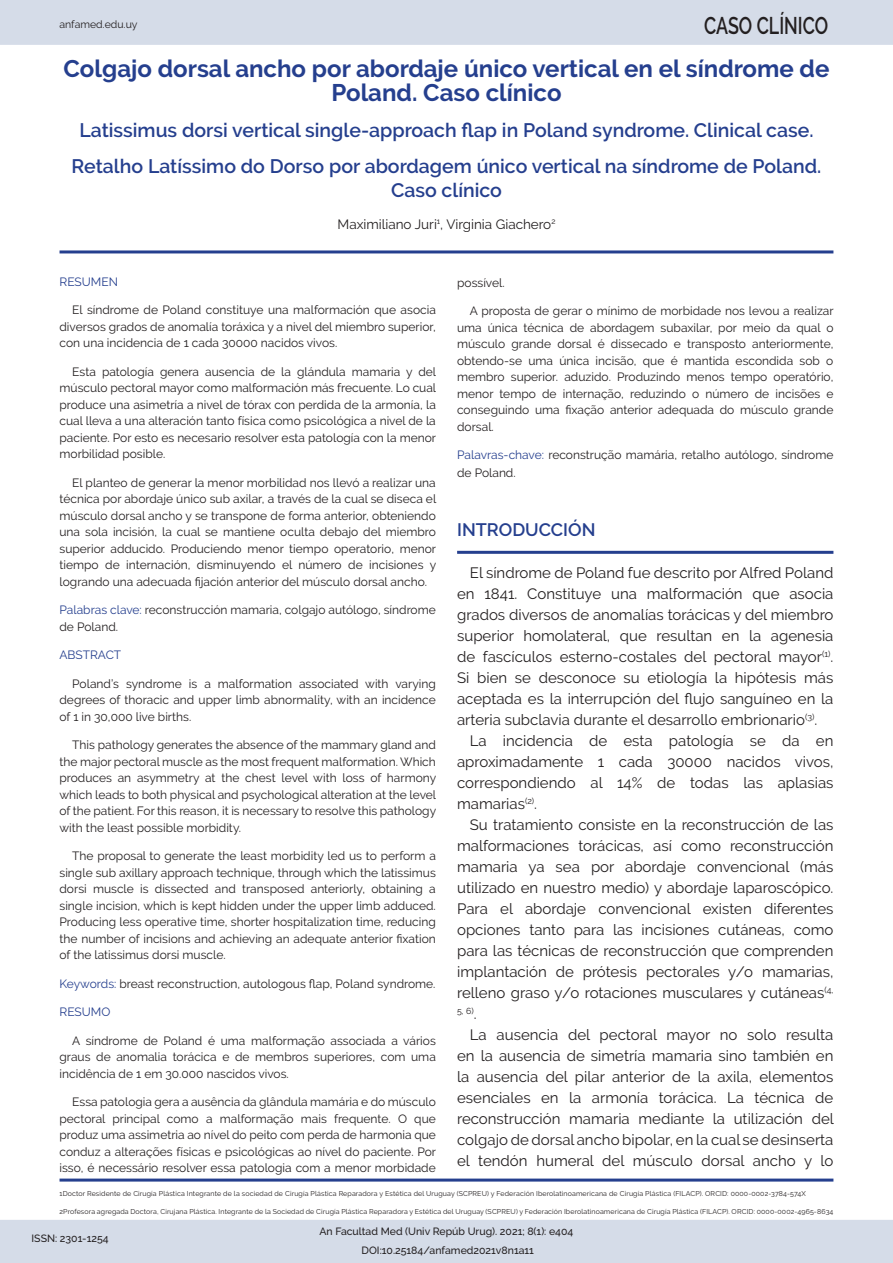
<style>
.page{position:relative;width:893px;height:1263px;background:#fff}
.page>*{position:absolute;margin:0;border:0;box-sizing:border-box;transform-origin:0 0}
.t1{font:600 24.15px "Raleway";color:#231f20;scale:.74 1}
.t2{font:700 24px/24px "Raleway";color:#253f8e;text-align:center}
.t3{font:600 19.5px/24px "Raleway";color:#253f8e;text-align:center}
.t4{font:600 18px "Raleway";color:#253f8e}
.t5{font:15px/21px "Raleway";color:#231f20;text-align:justify}
.t6{font:13.5px "Raleway";color:#231f20}
.HTML_Preformatted{font:12px/16.5px "Raleway";color:#231f20;text-align:justify}
.t7{font:12px "Raleway";color:#253f8e}
.t8{font:500 10.5px "Raleway";color:#231f20}
.t9{font:10.5px "Raleway";color:#231f20}
.t10{font:8.7px "Raleway";color:#231f20}
.t11{font:7.05px "Raleway";letter-spacing:.02em;color:#231f20}
.s1{color:#253f8e}
.s2{font-size:15px}
</style>
<div class="page">
<div style="left:0;top:1220px;width:893px;height:43px;background:#d5dce8"></div>
<div style="left:1px;top:1px;width:891px;height:43px;background:#d5dce8"></div>
<div style="left:0;top:0;width:893px;height:45px;border:2px solid #d5dce8"></div>
<hr style="left:60px;top:1178px;width:773px;height:3px;background:#253f8e">
<hr style="left:60px;top:250px;width:773px;height:3px;background:#253f8e">
<hr style="left:457px;top:551px;width:376px;height:3px;background:#253f8e">
<p class="t9" style="left:60px;top:18px;width:80px">anfamed.edu.uy</p>
<p class="t1" style="left:704px;top:11px;width:169px">CASO CLÍNICO</p>
<p class="t2" style="left:64px;top:56px;width:767px">Colgajo dorsal ancho por abordaje único vertical en el síndrome de<br>Poland. Caso clínico</p>
<p class="t3" style="left:79px;top:118px;width:736px">Latissimus dorsi vertical single-approach flap in Poland syndrome. Clinical case.</p>
<p class="t3" style="left:72px;top:154px;width:751px">Retalho Latíssimo do Dorso por abordagem único vertical na síndrome de Poland.<br>Caso clínico</p>
<p class="t6" style="left:338px;top:216px;width:219px">Maximiliano Juri<sup>1</sup>, Virginia Giachero<sup>2</sup></p>
<p class="t7" style="left:60px;top:274px;width:60px">RESUMEN</p>
<p class="HTML_Preformatted" style="left:60px;top:302px;width:378px;text-indent:13px">El síndrome de Poland constituye una malformación que asocia diversos grados de anomalía toráxica y a nivel del miembro superior, con una incidencia de 1 cada 30000 nacidos vivos.</p>
<p class="HTML_Preformatted" style="left:60px;top:363px;width:378px;text-indent:13px">Esta patología genera ausencia de la glándula mamaria y del músculo pectoral mayor como malformación más frecuente. Lo cual produce una asimetría a nivel de tórax con perdida de la armonía, la cual lleva a una alteración tanto física como psicológica a nivel de la paciente. Por esto es necesario resolver esta patología con la menor morbilidad posible.</p>
<p class="HTML_Preformatted" style="left:60px;top:474px;width:378px;text-indent:13px">El planteo de generar la menor morbilidad nos llevó a realizar una técnica por abordaje único sub axilar, a través de la cual se diseca el músculo dorsal ancho y se transpone de forma anterior, obteniendo una sola incisión, la cual se mantiene oculta debajo del miembro superior adducido. Produciendo menor tiempo operatorio, menor tiempo de internación, disminuyendo el número de incisiones y logrando una adecuada fijación anterior del músculo dorsal ancho.</p>
<p class="HTML_Preformatted" style="left:60px;top:602px;width:378px"><span class="s1">Palabras clave:</span> reconstrucción mamaria, colgajo autólogo, síndrome de Poland.</p>
<p class="t7" style="left:60px;top:648px;width:63px">ABSTRACT</p>
<p class="HTML_Preformatted" style="left:60px;top:675px;width:378px;text-indent:13px">Poland’s syndrome is a malformation associated with varying degrees of thoracic and upper limb abnormality, with an incidence of 1 in 30,000 live births.</p>
<p class="HTML_Preformatted" style="left:60px;top:737px;width:378px;text-indent:13px">This pathology generates the absence of the mammary gland and the major pectoral muscle as the most frequent malformation. Which produces an asymmetry at the chest level with loss of harmony which leads to both physical and psychological alteration at the level of the patient. For this reason, it is necessary to resolve this pathology with the least possible morbidity.</p>
<p class="HTML_Preformatted" style="left:60px;top:848px;width:378px;text-indent:13px">The proposal to generate the least morbidity led us to perform a single sub axillary approach technique, through which the latissimus dorsi muscle is dissected and transposed anteriorly, obtaining a single incision, which is kept hidden under the upper limb adduced.<br>Producing less operative time, shorter hospitalization time, reducing the number of incisions and achieving an adequate anterior fixation of the latissimus dorsi muscle.</p>
<p class="HTML_Preformatted" style="left:60px;top:975px;width:377px"><span class="s1">Keywords:</span> breast reconstruction, autologous flap, Poland syndrome.</p>
<p class="t7" style="left:60px;top:1005px;width:52px">RESUMO</p>
<p class="HTML_Preformatted" style="left:60px;top:1032px;width:378px;text-indent:13px">A síndrome de Poland é uma malformação associada a vários graus de anomalia torácica e de membros superiores, com uma incidência de 1 em 30.000 nascidos vivos.</p>
<p class="HTML_Preformatted" style="left:60px;top:1094px;width:378px;text-indent:13px">Essa patologia gera a ausência da glândula mamária e do músculo pectoral principal como a malformação mais frequente. O que produz uma assimetria ao nível do peito com perda de harmonia que conduz a alterações físicas e psicológicas ao nível do paciente. Por isso, é necessário resolver essa patologia com a menor morbidade</p>
<p class="t11" style="left:60px;top:1189px;width:748px">1Doctor Residente de Cirugía Plástica Integrante de la sociedad de Cirugía Plástica Reparadora y Estética del Uruguay (SCPREU) y Federación Iberolatinoamericana de Cirugía Plástica (FILACP). ORCID: 0000-0002-3784-574X</p>
<p class="t11" style="left:60px;top:1207px;width:775px">2Profesora agregada Doctora, Cirujana Plástica. Integrante de la Sociedad de Cirugía Plástica Reparadora y Estética del Uruguay (SCPREU) y Federación Iberolatinoamericana de Cirugía Plástica (FILACP). ORCID: 0000-0002-4965-8634</p>
<p class="HTML_Preformatted" style="left:457px;top:274px;width:49px">possível.</p>
<p class="HTML_Preformatted" style="left:457px;top:303px;width:378px;text-indent:13px">A proposta de gerar o mínimo de morbidade nos levou a realizar uma única técnica de abordagem subaxilar, por meio da qual o músculo grande dorsal é dissecado e transposto anteriormente, obtendo-se uma única incisão, que é mantida escondida sob o membro superior. aduzido. Produzindo menos tempo operatório, menor tempo de internação, reduzindo o número de incisões e conseguindo uma fixação anterior adequada do músculo grande dorsal.</p>
<p class="HTML_Preformatted" style="left:457px;top:446px;width:378px;line-height:18px"><span class="s1">Palavras-chave:</span> reconstrução mamária, retalho autólogo, síndrome de Poland.</p>
<p class="t4" style="left:457px;top:519px;width:140px">INTRODUCCIÓN</p>
<p class="t5" style="left:457px;top:562px;width:378px;text-indent:13px">El síndrome de Poland fue descrito por Alfred Poland en 1841. Constituye una malformación que asocia grados diversos de anomalías torácicas y del miembro superior homolateral, que resultan en la agenesia de fascículos esterno-costales del pectoral mayor<sup>(1)</sup>.<br>Si bien se desconoce su etiología la hipótesis más aceptada es la interrupción del flujo sanguíneo en la arteria subclavia durante el desarrollo embrionario<sup>(3)</sup>.</p>
<p class="t5" style="left:457px;top:730px;width:378px;text-indent:13px">La incidencia de esta patología se da en aproximadamente 1 cada 30000 nacidos vivos, correspondiendo al 14% de todas las aplasias mamarias<sup>(2)</sup>.</p>
<p class="t5" style="left:457px;top:814px;width:378px;text-indent:13px">Su tratamiento consiste en la reconstrucción de las malformaciones torácicas, así como reconstrucción mamaria ya sea por abordaje convencional (más utilizado en nuestro medio) y abordaje laparoscópico.<br>Para el abordaje convencional existen diferentes opciones tanto para las incisiones cutáneas, como para las técnicas de reconstrucción que comprenden implantación de prótesis pectorales y/o mamarias, relleno graso y/o rotaciones musculares y cutáneas<sup>(4,</sup></p>
<p class="t10" style="left:457px;top:1006px;width:21px">5, 6)<span class="s2">.</span></p>
<p class="t5" style="left:457px;top:1024px;width:378px;text-indent:13px">La ausencia del pectoral mayor no solo resulta en la ausencia de simetría mamaria sino también en la ausencia del pilar anterior de la axila, elementos esenciales en la armonía torácica. La técnica de reconstrucción mamaria mediante la utilización del colgajo de dorsal ancho bipolar, en la cual se desinserta el tendón humeral del músculo dorsal ancho y lo</p>
<p class="t8" style="left:32px;top:1232px;width:79px">ISSN: 2301-1254</p>
<p class="t8" style="left:320px;top:1225px;width:255px">An Facultad Med (Univ Repúb Urug). 2021; 8(1): e404</p>
<p class="t8" style="left:362px;top:1245px;width:174px">DOI:10.25184/anfamed2021v8n1a11</p>
</div>
